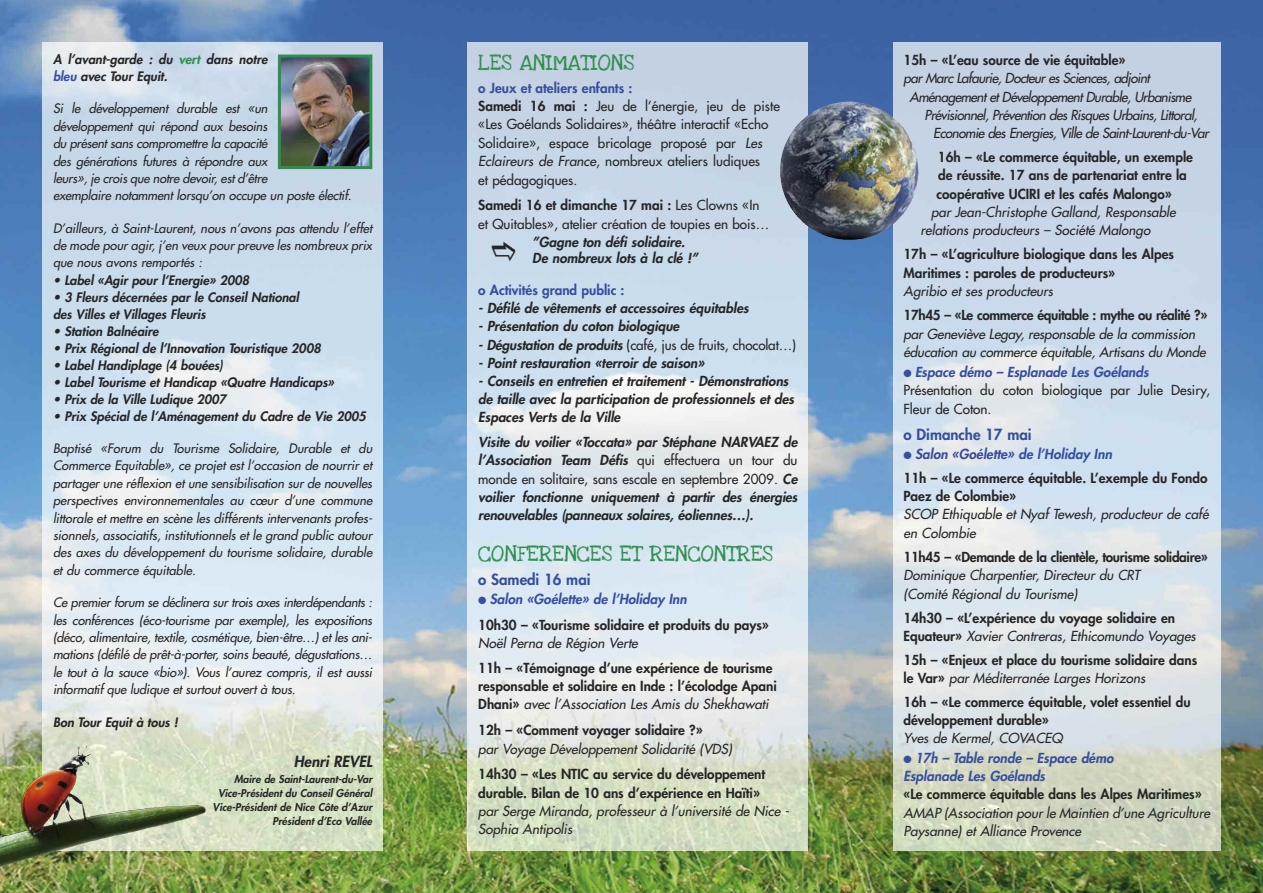
<style>
.page{position:relative;width:1263px;height:893px;background:#fff}
.page>*{position:absolute;margin:0;border:0;box-sizing:border-box;transform-origin:0 0}
.t1{font:16.5px "Love Ya Like A Sister";color:#2f8d4d}
.t2{font:800 15px "Futura";color:#364f9e}
.t3{font:italic 800 15px "Futura";color:#272627}
.t4{font:800 13.5px/18.1px "Futura";color:#272627}
.t5{font:italic 13.5px/18.5px "Futura";color:#272627}
.t6{font:italic 800 13.5px/18.1px "Futura";color:#272627}
.t7{font:13.5px/18.3px "Futura";color:#272627}
.t8{font:italic 13.5px "Futura";letter-spacing:-.04em;color:#272627}
.t9{font:800 13.5px "Futura";letter-spacing:-.025em;color:#272627}
.t10{font:italic 800 13.5px/18px "Futura";color:#364f9e}
.t11{font:800 13.5px "Futura";color:#364f9e}
.t12{font:italic 12.75px/17.4px "Futura";letter-spacing:-.01em;color:#272627;text-align:justify}
.t13{font:italic 800 12.75px/17.2px "Futura";color:#272627}
.t14{font:italic 800 10.5px/14px "Futura";color:#272627;text-align:right}
.s1{color:#2f8d4d}
.s2{color:#364f9e}
.s3{font-weight:800;color:#364f9e}
.s4{font-weight:800}
.s5{font-style:italic}
.s6{font-weight:800;font-style:italic}
.s7{font-weight:400;font-style:normal}
.s8{font-style:italic;color:#364f9e}
.s9{font-weight:400;font-style:italic}
.s10{font-weight:800;font-style:italic;color:#364f9e}
</style>
<div class="page">
<img style="left:0;top:0;width:1263px;height:893px">
<img style="left:43px;top:43px;width:340px;height:807px">
<img style="left:468px;top:43px;width:340px;height:807px">
<img style="left:893px;top:43px;width:327px;height:807px">
<img style="left:282px;top:59px;width:86px;height:106px">
<div style="left:278px;top:55px;width:94px;height:114px;border:3px solid #2f8d4d"></div>
<img style="left:0;top:746px;width:206px;height:121px">
<img style="left:780px;top:101px;width:139px;height:139px">
<svg style="left:492px;top:241px;width:23px;height:20px"></svg>
<p class="t13" style="left:53px;top:51px;width:216px">A l’avant-garde : du <span class="s1">vert</span> dans notre <span class="s2">bleu</span> avec Tour Equit.</p>
<p class="t12" style="left:53px;top:101px;width:300px;text-align:left">Si le développement durable est «un<br>développement qui répond aux besoins<br>du présent sans compromettre la capacité<br>des générations futures à répondre aux<br>leurs», je crois que notre devoir, est d’être<br>exemplaire notamment lorsqu’on occupe un poste électif.</p>
<p class="t12" style="left:53px;top:220px;width:321px">D’ailleurs, à Saint-Laurent, nous n’avons pas attendu l’effet de mode pour agir, j’en veux pour preuve les nombreux prix que nous avons remportés :</p>
<p class="t13" style="left:53px;top:272px;width:198px">• Label «Agir pour l’Energie» 2008</p>
<p class="t13" style="left:53px;top:289px;width:247px">• 3 Fleurs décernées par le Conseil National des Villes et Villages Fleuris</p>
<p class="t13" style="left:53px;top:323px;width:107px">• Station Balnéaire</p>
<p class="t13" style="left:53px;top:340px;width:269px">• Prix Régional de l’Innovation Touristique 2008</p>
<p class="t13" style="left:53px;top:357px;width:171px">• Label Handiplage (4 bouées)</p>
<p class="t13" style="left:53px;top:374px;width:283px">• Label Tourisme et Handicap «Quatre Handicaps»</p>
<p class="t13" style="left:53px;top:391px;width:175px">• Prix de la Ville Ludique 2007</p>
<p class="t13" style="left:53px;top:408px;width:314px">• Prix Spécial de l’Aménagement du Cadre de Vie 2005</p>
<p class="t12" style="left:53px;top:441px;width:321px">Baptisé «Forum du Tourisme Solidaire, Durable et du Commerce Equitable», ce projet est l’occasion de nourrir et partager une réflexion et une sensibilisation sur de nouvelles perspectives environnementales au cœur d’une commune littorale et mettre en scène les différents intervenants profes&shy;sionnels, associatifs, institutionnels et le grand public autour des axes du développement du tourisme solidaire, durable et du commerce équitable.</p>
<p class="t12" style="left:53px;top:595px;width:321px">Ce premier forum se déclinera sur trois axes interdépendants : les conférences (éco-tourisme par exemple), les expositions (déco, alimentaire, textile, cosmétique, bien-être…) et les ani&shy;mations (défilé de prêt-à-porter, soins beauté, dégustations… le tout à la sauce «bio»). Vous l’aurez compris, il est aussi informatif que ludique et surtout ouvert à tous.</p>
<p class="t13" style="left:53px;top:715px;width:126px">Bon Tour Equit à tous !</p>
<p class="t3" style="left:294px;top:754px;width:80px">Henri REVEL</p>
<p class="t14" style="left:213px;top:773px;width:161px">Maire de Saint-Laurent-du-Var<br>Vice-Président du Conseil Général<br>Vice-Président de Nice Côte d’Azur<br>Président d’Eco Vallée</p>
<p class="t1" style="left:478px;top:55px;width:157px">LES ANIMATIONS</p>
<p class="t7" style="left:478px;top:79px;width:303px"><span class="s3">o Jeux et ateliers enfants :<br></span><span class="s4">Samedi 16 mai :</span> Jeu de l’énergie, jeu de piste «Les Goélands Solidaires», théâtre interactif «Echo Solidaire», espace bricolage proposé par <span class="s5">Les Eclaireurs de France</span>, nombreux ateliers ludiques<br>et pédagogiques.</p>
<p class="t7" style="left:478px;top:197px;width:292px"><span class="s4">Samedi 16 et dimanche 17 mai :</span> Les Clowns «In et Quitables», atelier création de toupies en bois…</p>
<p class="t6" style="left:532px;top:235px;width:167px;line-height:16.5px">”Gagne ton défi solidaire.<br>De nombreux lots à la clé !”</p>
<p class="t11" style="left:478px;top:283px;width:148px">o Activités grand public :</p>
<p class="t6" style="left:478px;top:300px;width:272px">- Défilé de vêtements et accessoires équitables</p>
<p class="t6" style="left:478px;top:318px;width:203px">- Présentation du coton biologique</p>
<p class="t7" style="left:478px;top:336px;width:319px"><span class="s6">- Dégustation de produits</span> (café, jus de fruits, chocolat…)</p>
<p class="t6" style="left:478px;top:355px;width:228px">- Point restauration «terroir de saison»</p>
<p class="t6" style="left:478px;top:373px;width:317px">- Conseils en entretien et traitement - Démonstrations de taille avec la participation de professionnels et des<br>Espaces Verts de la Ville</p>
<p class="t6" style="left:478px;top:434px;width:321px;text-align:justify">Visite du voilier «Toccata» par Stéphane NARVAEZ de l’Association Team Défis <span class="s7">qui effectuera un tour du monde en solitaire, sans escale en septembre 2009.</span> Ce voilier fonctionne uniquement à partir des énergies renouvelables (panneaux solaires, éoliennes…).</p>
<p class="t1" style="left:478px;top:546px;width:296px">CONFERENCES ET RENCONTRES</p>
<p class="t2" style="left:478px;top:573px;width:114px">o Samedi 16 mai</p>
<p class="t4" style="left:478px;top:587px;width:292px;line-height:25.5px"><span class="s2">●</span> <span class="s8">Salon «Goélette» de l’Holiday Inn<br></span>10h30 – «Tourisme solidaire et produits du pays»</p>
<p class="t5" style="left:478px;top:634px;width:161px">Noël Perna de Région Verte</p>
<p class="t4" style="left:478px;top:660px;width:300px">11h – «Témoignage d’une expérience de tourisme responsable et solidaire en Inde : l’écolodge Apani<br>Dhani» <span class="s9">avec l’Association Les Amis du Shekhawati</span></p>
<p class="t4" style="left:478px;top:722px;width:226px">12h – «Comment voyager solidaire ?»</p>
<p class="t5" style="left:478px;top:740px;width:255px">par Voyage Développement Solidarité (VDS)</p>
<p class="t4" style="left:478px;top:766px;width:288px">14h30 – «Les NTIC au service du développement durable. Bilan de 10 ans d’expérience en Haïti»</p>
<p class="t5" style="left:478px;top:803px;width:312px">par Serge Miranda, professeur à l’université de Nice -<br>Sophia Antipolis</p>
<p class="t4" style="left:903px;top:52px;width:223px">15h – «L’eau source de vie équitable»</p>
<p class="t8" style="left:903px;top:71px;width:248px">par Marc Lafaurie, Docteur es Sciences, adjoint</p>
<p class="t8" style="left:909px;top:90px;width:283px">Aménagement et Développement Durable, Urbanisme</p>
<p class="t8" style="left:925px;top:108px;width:274px">Prévisionnel, Prévention des Risques Urbains, Littoral,</p>
<p class="t8" style="left:933px;top:127px;width:277px">Economie des Energies, Ville de Saint-Laurent-du-Var</p>
<p class="t4" style="left:936px;top:149px;width:258px">16h – «Le commerce équitable, un exemple de réussite. 17 ans de partenariat entre la coopérative UCIRI et les cafés Malongo»</p>
<p class="t5" style="left:920px;top:204px;width:257px;text-indent:11px">par Jean-Christophe Galland, Responsable relations producteurs – Société Malongo</p>
<p class="t4" style="left:903px;top:246px;width:272px">17h – «L’agriculture biologique dans les Alpes<br>Maritimes : paroles de producteurs»</p>
<p class="t5" style="left:903px;top:283px;width:151px">Agribio et ses producteurs</p>
<p class="t9" style="left:903px;top:309px;width:305px">17h45 – «Le commerce équitable : mythe ou réalité ?»</p>
<p class="t5" style="left:903px;top:325px;width:304px">par Geneviève Legay, responsable de la commission éducation au commerce équitable, Artisans du Monde</p>
<p class="t7" style="left:903px;top:364px;width:308px"><span class="s2">●</span> <span class="s10">Espace démo – Esplanade Les Goélands<br></span>Présentation du coton biologique par Julie Desiry,<br>Fleur de Coton.</p>
<p class="t2" style="left:903px;top:428px;width:130px">o Dimanche 17 mai</p>
<p class="t4" style="left:903px;top:443px;width:306px;line-height:24px"><span class="s2">●</span> <span class="s8">Salon «Goélette» de l’Holiday Inn<br></span>11h – «Le commerce équitable. L’exemple du Fondo</p>
<p class="t4" style="left:903px;top:488px;width:114px">Paez de Colombie»</p>
<p class="t5" style="left:903px;top:506px;width:307px">SCOP Ethiquable et Nyaf Tewesh, producteur de café en Colombie</p>
<p class="t9" style="left:903px;top:550px;width:306px">11h45 – «Demande de la clientèle, tourisme solidaire»</p>
<p class="t5" style="left:903px;top:567px;width:238px">Dominique Charpentier, Directeur du CRT (Comité Régional du Tourisme)</p>
<p class="t4" style="left:903px;top:609px;width:294px">14h30 – «L’expérience du voyage solidaire en<br>Equateur» <span class="s9">Xavier Contreras, Ethicomundo Voyages</span></p>
<p class="t4" style="left:903px;top:652px;width:295px">15h – «Enjeux et place du tourisme solidaire dans le Var» <span class="s9">par Méditerranée Larges Horizons</span></p>
<p class="t4" style="left:903px;top:694px;width:289px">16h – «Le commerce équitable, volet essentiel du développement durable»</p>
<p class="t5" style="left:903px;top:730px;width:161px">Yves de Kermel, COVACEQ</p>
<p class="t10" style="left:903px;top:750px;width:212px">● 17h – Table ronde – Espace démo<br>Esplanade Les Goélands</p>
<p class="t4" style="left:903px;top:786px;width:300px">«Le commerce équitable dans les Alpes Maritimes»</p>
<p class="t5" style="left:903px;top:804px;width:308px">AMAP (Association pour le Maintien d’une Agriculture<br>Paysanne) et Alliance Provence</p>
</div>
